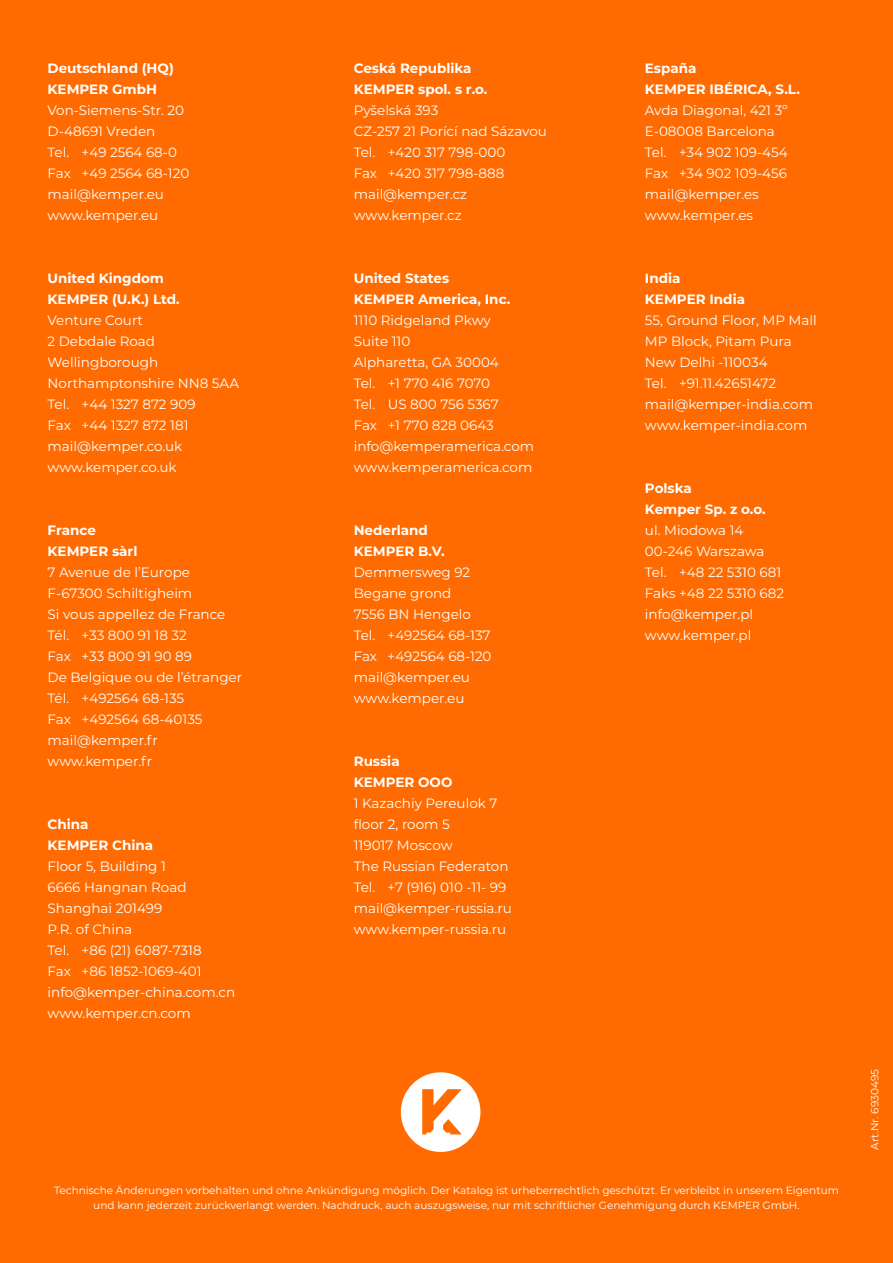
<style>
.page{position:relative;width:893px;height:1263px;background:#ff6b00}
.page>*{position:absolute;margin:0;border:0;box-sizing:border-box;transform-origin:0 0}
.t1{font:13.5px/21px "Montserrat";color:#fff}
.t2{font:700 13.5px/21px "Montserrat";color:#fff}
.t3{font:10.5px/15px "Montserrat";color:#fff;text-align:center}
</style>
<div class="page">
<div style="left:401px;top:1072px;width:79px;height:80px;background:#fff;border-radius:50%"></div>
<svg style="left:422px;top:1089px;width:40px;height:45px"></svg>
<p class="t2" style="left:48px;top:57px;width:128px">Deutschland (HQ)<br>KEMPER GmbH</p>
<p class="t1" style="left:48px;top:99px;width:143px">Von-Siemens-Str. 20<br>D-48691 Vreden<br>Tel. +49 2564 68-0<br>Fax +49 2564 68-120 mail@kemper.eu www.kemper.eu</p>
<p class="t2" style="left:48px;top:267px;width:134px">United Kingdom<br>KEMPER (U.K.) Ltd.</p>
<p class="t1" style="left:48px;top:309px;width:193px">Venture Court<br>2 Debdale Road<br>Wellingborough<br>Northamptonshire NN8 5AA<br>Tel. +44 1327 872 909<br>Fax +44 1327 872 181 mail@kemper.co.uk www.kemper.co.uk</p>
<p class="t2" style="left:48px;top:519px;width:91px">France<br>KEMPER sàrl</p>
<p class="t1" style="left:48px;top:561px;width:196px">7 Avenue de l’Europe<br>F-67300 Schiltigheim<br>Si vous appellez de France<br>Tél. +33 800 91 18 32<br>Fax +33 800 91 90 89<br>De Belgique ou de l’étranger<br>Tél. +492564 68-135<br>Fax +492564 68-40135 mail@kemper.fr www.kemper.fr</p>
<p class="t2" style="left:48px;top:813px;width:107px">China<br>KEMPER China</p>
<p class="t1" style="left:48px;top:855px;width:189px">Floor 5, Building 1<br>6666 Hangnan Road<br>Shanghai 201499<br>P.R. of China<br>Tel. +86 (21) 6087-7318<br>Fax +86 1852-1069-401 info@kemper-china.com.cn www.kemper.cn.com</p>
<p class="t2" style="left:354px;top:57px;width:135px">Ceská Republika<br>KEMPER spol. s r.o.</p>
<p class="t1" style="left:354px;top:99px;width:195px">Pyšelská 393<br>CZ-257 21 Porící nad Sázavou<br>Tel. +420 317 798-000<br>Fax +420 317 798-888 mail@kemper.cz www.kemper.cz</p>
<p class="t2" style="left:354px;top:267px;width:158px">United States<br>KEMPER America, Inc.</p>
<p class="t1" style="left:354px;top:309px;width:182px">1110 Ridgeland Pkwy<br>Suite 110<br>Alpharetta, GA 30004<br>Tel. +1 770 416 7070<br>Tel. US 800 756 5367<br>Fax +1 770 828 0643 info@kemperamerica.com www.kemperamerica.com</p>
<p class="t2" style="left:354px;top:519px;width:93px">Nederland<br>KEMPER B.V.</p>
<p class="t1" style="left:354px;top:561px;width:139px">Demmersweg 92<br>Begane grond<br>7556 BN Hengelo<br>Tel. +492564 68-137<br>Fax +492564 68-120 mail@kemper.eu www.kemper.eu</p>
<p class="t2" style="left:354px;top:750px;width:100px">Russia<br>KEMPER OOO</p>
<p class="t1" style="left:354px;top:792px;width:160px">1 Kazachiy Pereulok 7 floor 2, room 5<br>119017 Moscow<br>The Russian Federaton<br>Tel. +7 (916) 010 -11- 99 mail@kemper-russia.ru www.kemper-russia.ru</p>
<p class="t2" style="left:645px;top:57px;width:157px">España<br>KEMPER IBÉRICA, S.L.</p>
<p class="t1" style="left:645px;top:99px;width:144px">Avda Diagonal, 421 3º<br>E-08008 Barcelona<br>Tel. +34 902 109-454<br>Fax +34 902 109-456 mail@kemper.es www.kemper.es</p>
<p class="t2" style="left:645px;top:267px;width:102px">India<br>KEMPER India</p>
<p class="t1" style="left:645px;top:309px;width:173px">55, Ground Floor, MP Mall<br>MP Block, Pitam Pura<br>New Delhi -110034<br>Tel. +91.11.42651472 mail@kemper-india.com www.kemper-india.com</p>
<p class="t2" style="left:645px;top:477px;width:122px">Polska<br>Kemper Sp. z o.o.</p>
<p class="t1" style="left:645px;top:519px;width:141px">ul. Miodowa 14<br>00-246 Warszawa<br>Tel. +48 22 5310 681<br>Faks +48 22 5310 682 info@kemper.pl www.kemper.pl</p>
<p class="t3" style="left:54px;top:1182px;width:786px">Technische Änderungen vorbehalten und ohne Ankündigung möglich. Der Katalog ist urheberrechtlich geschützt. Er verbleibt in unserem Eigentum und kann jederzeit zurückverlangt werden. Nachdruck, auch auszugsweise, nur mit schriftlicher Genehmigung durch KEMPER GmbH.</p>
<p class="t3" style="left:867px;top:1150px;width:82px;rotate:-90deg">Art.Nr. 6930495</p>
</div>
